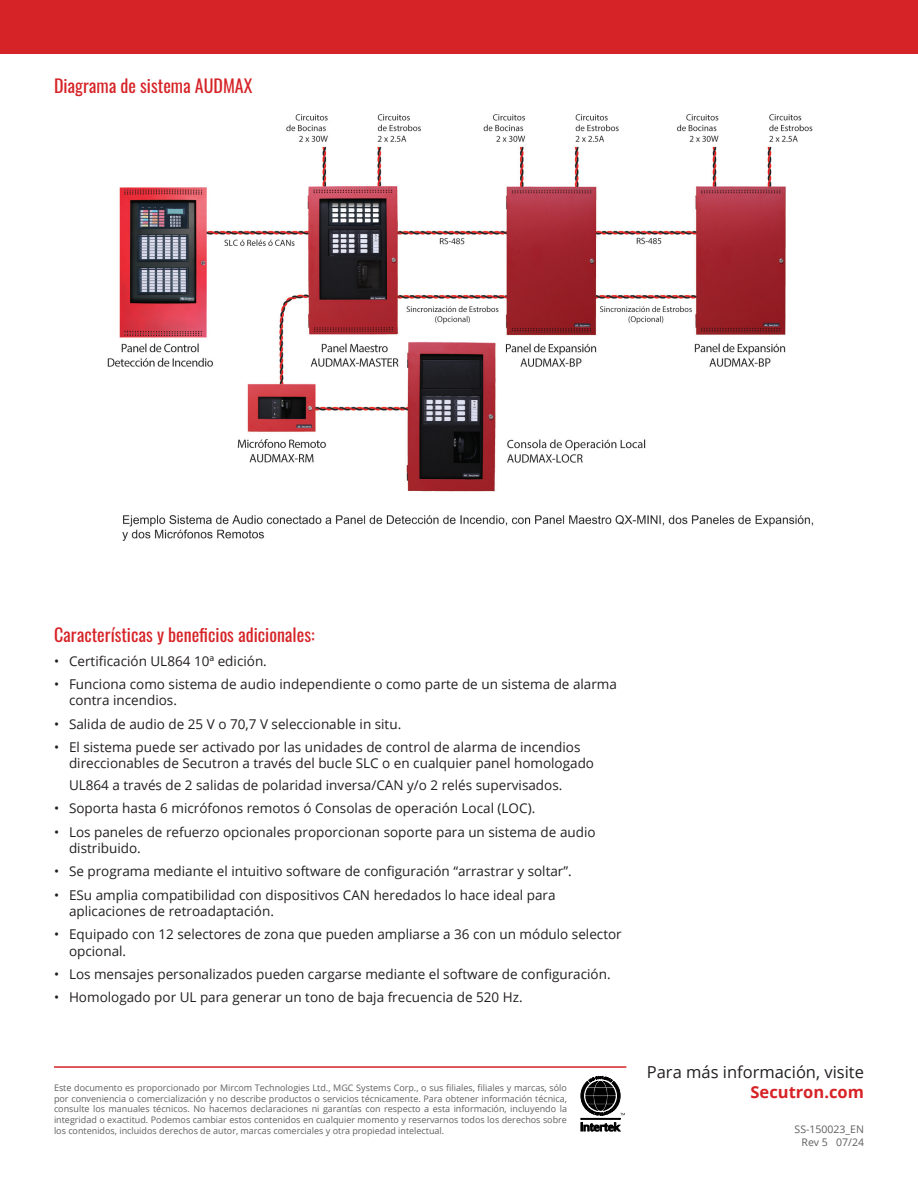
<style>
.page{position:relative;width:918px;height:1188px;background:#fff}
.page>*{position:absolute;margin:0;border:0;box-sizing:border-box;transform-origin:0 0}
.t1{font:18px "Oswald";color:#d62327}
.t2{font:16.5px/19.8px "Open Sans";color:#231f20;text-align:right}
.t3{font:13.5px/16.5px "Open Sans";color:#231f20}
.t4{font:10.5px/12.6px "Open Sans";color:#5f5f62;text-align:right}
.t5{font:9px/10.8px "Open Sans";color:#5f5f62;text-align:justify}
.s1{font-weight:700;color:#d62327}
</style>
<div class="page">
<div style="left:0;top:0;width:918px;height:54px;background:#d62327"></div>
<svg style="left:581px;top:1123px;width:39px;height:8px"></svg>
<div style="left:581px;top:1118px;width:39px;height:1px;border:1px solid #000"></div>
<svg style="left:581px;top:1076px;width:44px;height:40px"></svg>
<hr style="left:54px;top:1066px;width:572px;height:2px;background:#d62327">
<img style="left:107px;top:114px;width:706px;height:427px">
<p class="t1" style="left:54px;top:70px;width:200px">Diagrama de sistema AUDMAX</p>
<p class="t1" style="left:54px;top:619px;width:262px">Características y beneficios adicionales:</p>
<p class="t3" style="left:54px;top:652px;width:214px">• Certificación UL864 10ª edición.</p>
<p class="t3" style="left:69px;top:675px;width:550px;text-indent:-15px">• Funciona como sistema de audio independiente o como parte de un sistema de alarma contra incendios.</p>
<p class="t3" style="left:54px;top:715px;width:349px">• Salida de audio de 25 V o 70,7 V seleccionable in situ.</p>
<p class="t3" style="left:69px;top:738px;width:527px;text-indent:-15px">• El sistema puede ser activado por las unidades de control de alarma de incendios direccionables de Secutron a través del bucle SLC o en cualquier panel homologado</p>
<p class="t3" style="left:69px;top:777px;width:495px">UL864 a través de 2 salidas de polaridad inversa/CAN y/o 2 relés supervisados.</p>
<p class="t3" style="left:54px;top:800px;width:483px">• Soporta hasta 6 micrófonos remotos ó Consolas de operación Local (LOC).</p>
<p class="t3" style="left:69px;top:823px;width:528px;text-indent:-15px">• Los paneles de refuerzo opcionales proporcionan soporte para un sistema de audio distribuido.</p>
<p class="t3" style="left:54px;top:863px;width:519px">• Se programa mediante el intuitivo software de configuración “arrastrar y soltar”.</p>
<p class="t3" style="left:69px;top:886px;width:488px;text-indent:-15px">• ESu amplia compatibilidad con dispositivos CAN heredados lo hace ideal para aplicaciones de retroadaptación.</p>
<p class="t3" style="left:69px;top:926px;width:554px;text-indent:-15px">• Equipado con 12 selectores de zona que pueden ampliarse a 36 con un módulo selector opcional.</p>
<p class="t3" style="left:54px;top:966px;width:558px">• Los mensajes personalizados pueden cargarse mediante el software de configuración.</p>
<p class="t3" style="left:54px;top:989px;width:470px">• Homologado por UL para generar un tono de baja frecuencia de 520 Hz.</p>
<p class="t5" style="left:54px;top:1082px;width:515px">Este documento es proporcionado por Mircom Technologies Ltd., MGC Systems Corp., o sus filiales, filiales y marcas, sólo por conveniencia o comercialización y no describe productos o servicios técnicamente. Para obtener información técnica, consulte los manuales técnicos. No hacemos declaraciones ni garantías con respecto a esta información, incluyendo la integridad o exactitud. Podemos cambiar estos contenidos en cualquier momento y reservarnos todos los derechos sobre los contenidos, incluidos derechos de autor, marcas comerciales y otra propiedad intelectual.</p>
<p class="t2" style="left:647px;top:1062px;width:219px">Para más información, visite<br><span class="s1">Secutron.com</span></p>
<p class="t4" style="left:795px;top:1123px;width:71px">SS-150023_EN<br>Rev 5 07/24</p>
</div>
